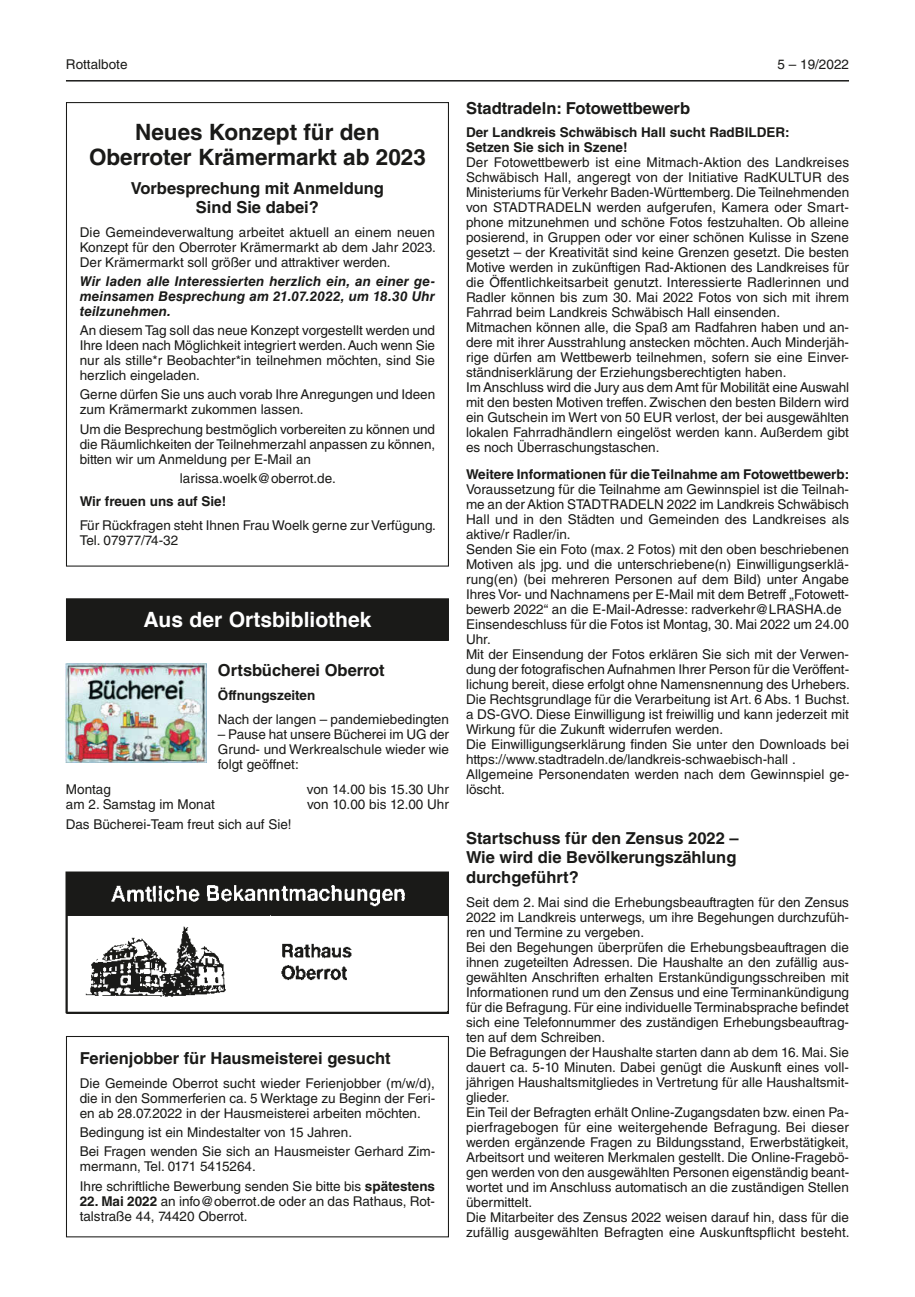
<style>
.page{position:relative;width:915px;height:1297px;background:#fff}
.page>*{position:absolute;margin:0;border:0;box-sizing:border-box;transform-origin:0 0}
.t1{font:700 22.5px/25.5px "Helvetica LT Std";color:#1a1a18;text-align:center}
.t2{font:700 21px "Helvetica";color:#fff}
.t3{font:700 16.5px/19.5px "Helvetica LT Std";color:#1a1a18;text-align:center}
.t4{font:13.5px/15px "Helvetica LT Std";color:#1a1a18}
.t5{font:700 13.5px/15px "Helvetica LT Std";color:#1a1a18}
.t6{font:italic 700 13.5px/15px "Helvetica LT Std";letter-spacing:.01em;color:#1a1a18;text-align:justify}
.s1{font-weight:700}
</style>
<div class="page">
<hr style="left:66px;top:80px;width:782px;height:2px;background:#1a1a18">
<div style="left:67px;top:599px;width:381px;height:41px;background:#1a1a18"></div>
<div style="left:66px;top:598px;width:383px;height:43px;border:2px solid #1a1a18"></div>
<img style="left:66px;top:663px;width:141px;height:100px">
<img style="left:66px;top:871px;width:383px;height:142px">
<div style="left:66px;top:1036px;width:383px;height:201px;border:1px solid #1a1a18"></div>
<p class="t4" style="left:66px;top:57px;width:63px">Rottalbote</p>
<p class="t4" style="left:777px;top:57px;width:73px">5 – 19/2022</p>
<h1 class="t1" style="left:89px;top:119px;width:338px">Neues Konzept für den<br>Oberroter Krämermarkt ab 2023</h1>
<p class="t3" style="left:131px;top:178px;width:254px">Vorbesprechung mit Anmeldung<br>Sind Sie dabei?</p>
<p class="t4" style="left:80px;top:224px;width:357px;text-align:justify">Die Gemeindeverwaltung arbeitet aktuell an einem neuen Konzept für den Oberroter Krämermarkt ab dem Jahr 2023.<br>Der Krämermarkt soll größer und attraktiver werden.</p>
<p class="t6" style="left:80px;top:273px;width:357px">Wir laden alle Interessierten herzlich ein, an einer ge&shy;meinsamen Besprechung am 21.07.2022, um 18.30 Uhr teilzunehmen.</p>
<p class="t4" style="left:80px;top:323px;width:357px;text-align:justify">An diesem Tag soll das neue Konzept vorgestellt werden und Ihre Ideen nach Möglichkeit integriert werden. Auch wenn Sie nur als stille*r Beobachter*in teilnehmen möchten, sind Sie herzlich eingeladen.</p>
<p class="t4" style="left:80px;top:387px;width:357px">Gerne dürfen Sie uns auch vorab Ihre Anregungen und Ideen zum Krämermarkt zukommen lassen.</p>
<p class="t4" style="left:80px;top:421px;width:357px;text-align:justify">Um die Besprechung bestmöglich vorbereiten zu können und die Räumlichkeiten der Teilnehmerzahl anpassen zu können, bitten wir um Anmeldung per E-Mail an</p>
<p class="t4" style="left:180px;top:470px;width:157px">larissa.woelk@oberrot.de.</p>
<p class="t5" style="left:80px;top:494px;width:148px">Wir freuen uns auf Sie!</p>
<p class="t4" style="left:80px;top:517px;width:357px">Für Rückfragen steht Ihnen Frau Woelk gerne zur Verfügung.<br>Tel. 07977/74-32</p>
<h2 class="t2" style="left:143px;top:603px;width:229px">Aus der Ortsbibliothek</h2>
<p class="t3" style="left:218px;top:660px;width:168px">Ortsbücherei Oberrot</p>
<p class="t5" style="left:218px;top:687px;width:99px">Öffnungszeiten</p>
<p class="t4" style="left:218px;top:712px;width:232px">Nach der langen – pandemiebedingten</p>
<p class="t4" style="left:218px;top:727px;width:233px;text-align:justify">– Pause hat unsere Bücherei im UG der Grund- und Werkrealschule wieder wie folgt geöffnet:</p>
<p class="t4" style="left:66px;top:782px;width:46px">Montag</p>
<p class="t4" style="left:307px;top:782px;width:143px">von 14.00 bis 15.30 Uhr</p>
<p class="t4" style="left:66px;top:797px;width:150px">am 2. Samstag im Monat</p>
<p class="t4" style="left:307px;top:797px;width:143px">von 10.00 bis 12.00 Uhr</p>
<p class="t4" style="left:66px;top:817px;width:227px">Das Bücherei-Team freut sich auf Sie!</p>
<p class="t3" style="left:80px;top:1049px;width:312px">Ferienjobber für Hausmeisterei gesucht</p>
<p class="t4" style="left:80px;top:1076px;width:357px;text-align:justify">Die Gemeinde Oberrot sucht wieder Ferienjobber (m/w/d), die in den Sommerferien ca. 5 Werktage zu Beginn der Feri&shy;en ab 28.07.2022 in der Hausmeisterei arbeiten möchten.</p>
<p class="t4" style="left:80px;top:1123px;width:357px;line-height:19.2px">Bedingung ist ein Mindestalter von 15 Jahren.<br>Bei Fragen wenden Sie sich an Hausmeister Gerhard Zim-</p>
<p class="t4" style="left:80px;top:1157px;width:357px;line-height:19.2px">mermann, Tel. 0171 5415264.<br>Ihre schriftliche Bewerbung senden Sie bitte bis <span class="s1">spätestens</span></p>
<p class="t4" style="left:80px;top:1193px;width:357px"><span class="s1">22. Mai 2022</span> an info@oberrot.de oder an das Rathaus, Rot&shy;talstraße 44, 74420 Oberrot.</p>
<p class="t3" style="left:466px;top:98px;width:225px">Stadtradeln: Fotowettbewerb</p>
<p class="t5" style="left:466px;top:125px;width:325px">Der Landkreis Schwäbisch Hall sucht RadBILDER:<br>Setzen Sie sich in Szene!</p>
<p class="t4" style="left:466px;top:155px;width:384px">Der Fotowettbewerb ist eine Mitmach-Aktion des Landkreises Schwäbisch Hall, angeregt von der Initiative RadKULTUR des Ministeriums für Verkehr Baden-Württemberg. Die Teilnehmenden von STADTRADELN werden aufgerufen, Kamera oder Smart&shy;phone mitzunehmen und schöne Fotos festzuhalten. Ob alleine posierend, in Gruppen oder vor einer schönen Kulisse in Szene gesetzt – der Kreativität sind keine Grenzen gesetzt. Die besten Motive werden in zukünftigen Rad-Aktionen des Landkreises für die Öffentlichkeitsarbeit genutzt. Interessierte Radlerinnen und Radler können bis zum 30. Mai 2022 Fotos von sich mit ihrem Fahrrad beim Landkreis Schwäbisch Hall einsenden.<br>Mitmachen können alle, die Spaß am Radfahren haben und an&shy;dere mit ihrer Ausstrahlung anstecken möchten. Auch Minderjäh&shy;rige dürfen am Wettbewerb teilnehmen, sofern sie eine Einver&shy;ständniserklärung der Erziehungsberechtigten haben.<br>Im Anschluss wird die Jury aus dem Amt für Mobilität eine Auswahl mit den besten Motiven treffen. Zwischen den besten Bildern wird ein Gutschein im Wert von 50 EUR verlost, der bei ausgewählten lokalen Fahrradhändlern eingelöst werden kann. Außerdem gibt es noch Überraschungstaschen.</p>
<p class="t5" style="left:466px;top:467px;width:384px">Weitere Informationen für die Teilnahme am Fotowettbewerb:</p>
<p class="t4" style="left:466px;top:482px;width:385px">Voraussetzung für die Teilnahme am Gewinnspiel ist die Teilnah&shy;me an der Aktion STADTRADELN 2022 im Landkreis Schwäbisch Hall und in den Städten und Gemeinden des Landkreises als aktive/r Radler/in.<br>Senden Sie ein Foto (max. 2 Fotos) mit den oben beschriebenen Motiven als jpg. und die unterschriebene(n) Einwilligungserklä&shy;rung(en) (bei mehreren Personen auf dem Bild) unter Angabe Ihres Vor- und Nachnamens per E-Mail mit dem Betreff „Fotowett&shy;bewerb 2022“ an die E-Mail-Adresse: radverkehr@LRASHA.de Einsendeschluss für die Fotos ist Montag, 30. Mai 2022 um 24.00<br>Uhr.<br>Mit der Einsendung der Fotos erklären Sie sich mit der Verwen&shy;dung der fotografischen Aufnahmen Ihrer Person für die Veröffent&shy;lichung bereit, diese erfolgt ohne Namensnennung des Urhebers.<br>Die Rechtsgrundlage für die Verarbeitung ist Art. 6 Abs. 1 Buchst. a DS-GVO. Diese Einwilligung ist freiwillig und kann jederzeit mit Wirkung für die Zukunft widerrufen werden.<br>Die Einwilligungserklärung finden Sie unter den Downloads bei https://www.stadtradeln.de/landkreis-schwaebisch-hall .<br>Allgemeine Personendaten werden nach dem Gewinnspiel ge&shy;löscht.</p>
<p class="t3" style="left:466px;top:828px;width:274px;text-align:left">Startschuss für den Zensus 2022 –<br>Wie wird die Bevölkerungszählung durchgeführt?</p>
<p class="t4" style="left:466px;top:895px;width:385px">Seit dem 2. Mai sind die Erhebungsbeauftragten für den Zensus 2022 im Landkreis unterwegs, um ihre Begehungen durchzufüh&shy;ren und Termine zu vergeben.<br>Bei den Begehungen überprüfen die Erhebungsbeauftragen die ihnen zugeteilten Adressen. Die Haushalte an den zufällig aus&shy;gewählten Anschriften erhalten Erstankündigungsschreiben mit Informationen rund um den Zensus und eine Terminankündigung für die Befragung. Für eine individuelle Terminabsprache befindet sich eine Telefonnummer des zuständigen Erhebungsbeauftrag&shy;ten auf dem Schreiben.<br>Die Befragungen der Haushalte starten dann ab dem 16. Mai. Sie dauert ca. 5-10 Minuten. Dabei genügt die Auskunft eines voll&shy;jährigen Haushaltsmitgliedes in Vertretung für alle Haushaltsmit&shy;glieder.<br>Ein Teil der Befragten erhält Online-Zugangsdaten bzw. einen Pa&shy;pierfragebogen für eine weitergehende Befragung. Bei dieser werden ergänzende Fragen zu Bildungsstand, Erwerbstätigkeit, Arbeitsort und weiteren Merkmalen gestellt. Die Online-Fragebö&shy;gen werden von den ausgewählten Personen eigenständig beant&shy;wortet und im Anschluss automatisch an die zuständigen Stellen übermittelt.<br>Die Mitarbeiter des Zensus 2022 weisen darauf hin, dass für die zufällig ausgewählten Befragten eine Auskunftspflicht besteht.</p>
</div>
